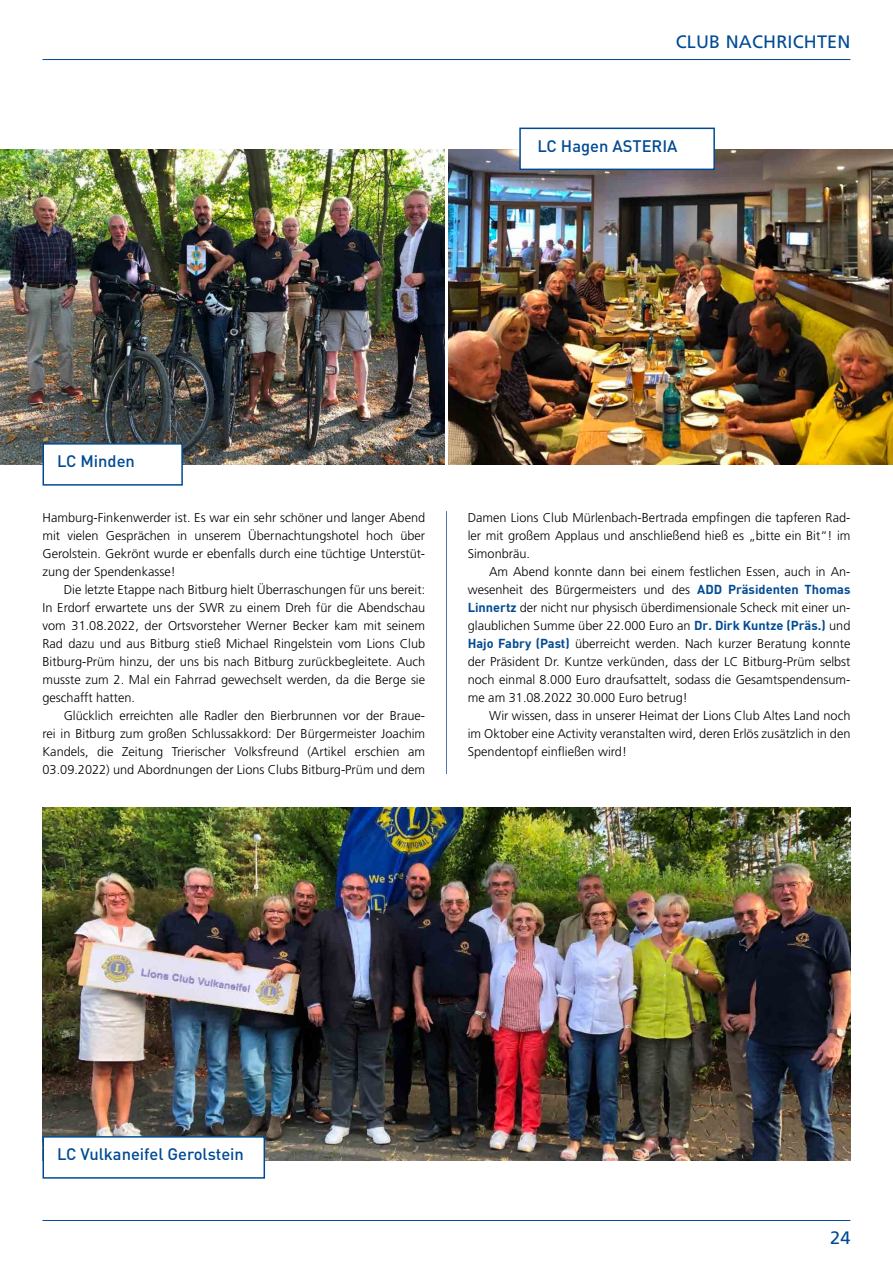
<style>
.page{position:relative;width:893px;height:1263px;background:#fff}
.page>*{position:absolute;margin:0;border:0;box-sizing:border-box;transform-origin:0 0}
.t1{font:18px "Frutiger";letter-spacing:.01em;color:#004a93}
.t2{font:500 16.5px "DIN";color:#004a93}
.Copy{font:300 12.75px/18px "Frutiger";color:#000;text-align:justify}
.s1{font-family:"DIN";font-weight:700;color:#004a93}
</style>
<div class="page">
<hr style="left:43px;top:59px;width:807px;height:1px;background:#004a93">
<hr style="left:43px;top:1220px;width:807px;height:1px;background:#004a93">
<img style="left:0;top:150px;width:444px;height:315px">
<img style="left:449px;top:150px;width:444px;height:315px">
<img style="left:43px;top:808px;width:807px;height:353px">
<div style="left:43px;top:443px;width:140px;height:43px;background:#fff;border:2px solid #004a93"></div>
<div style="left:43px;top:1136px;width:222px;height:43px;background:#fff;border:2px solid #004a93"></div>
<div style="left:519px;top:128px;width:196px;height:42px;background:#fff;border:2px solid #004a93"></div>
<hr style="left:446px;top:511px;width:1px;height:263px;background:#5575b3">
<h1 class="t1" style="left:676px;top:31px;width:176px">CLUB NACHRICHTEN</h1>
<h3 class="t2" style="left:538px;top:135px;width:141px">LC Hagen ASTERIA</h3>
<h3 class="t2" style="left:57px;top:451px;width:79px">LC Minden</h3>
<p class="Copy" style="left:43px;top:509px;width:384px">Hamburg-Finkenwerder ist. Es war ein sehr schöner und langer Abend mit vielen Gesprächen in unserem Übernachtungshotel hoch über Gerolstein. Gekrönt wurde er ebenfalls durch eine tüchtige Unterstüt&shy;zung der Spendenkasse!</p>
<p class="Copy" style="left:43px;top:581px;width:384px;text-indent:21px">Die letzte Etappe nach Bitburg hielt Überraschungen für uns bereit:<br>In Erdorf erwartete uns der SWR zu einem Dreh für die Abendschau vom 31.08.2022, der Ortsvorsteher Werner Becker kam mit seinem Rad dazu und aus Bitburg stieß Michael Ringelstein vom Lions Club Bitburg-Prüm hinzu, der uns bis nach Bitburg zurückbegleitete. Auch musste zum 2. Mal ein Fahrrad gewechselt werden, da die Berge sie geschafft hatten.</p>
<p class="Copy" style="left:43px;top:707px;width:384px;text-indent:21px">Glücklich erreichten alle Radler den Bierbrunnen vor der Braue&shy;rei in Bitburg zum großen Schlussakkord: Der Bürgermeister Joachim Kandels, die Zeitung Trierischer Volksfreund (Artikel erschien am 03.09.2022) und Abordnungen der Lions Clubs Bitburg-Prüm und dem</p>
<p class="Copy" style="left:468px;top:509px;width:384px">Damen Lions Club Mürlenbach-Bertrada empfingen die tapferen Rad&shy;ler mit großem Applaus und anschließend hieß es „bitte ein Bit“! im Simonbräu.</p>
<p class="Copy" style="left:468px;top:563px;width:384px;text-indent:21px">Am Abend konnte dann bei einem festlichen Essen, auch in An&shy;wesenheit des Bürgermeisters und des <span class="s1">ADD Präsidenten Thomas Linnertz</span> der nicht nur physisch überdimensionale Scheck mit einer un&shy;glaublichen Summe über 22.000 Euro an <span class="s1">Dr. Dirk Kuntze (Präs.)</span> und <span class="s1">Hajo Fabry (Past)</span> überreicht werden. Nach kurzer Beratung konnte der Präsident Dr. Kuntze verkünden, dass der LC Bitburg-Prüm selbst noch einmal 8.000 Euro draufsattelt, sodass die Gesamtspendensum&shy;me am 31.08.2022 30.000 Euro betrug!</p>
<p class="Copy" style="left:468px;top:707px;width:384px;text-indent:21px">Wir wissen, dass in unserer Heimat der Lions Club Altes Land noch im Oktober eine Activity veranstalten wird, deren Erlös zusätzlich in den Spendentopf einfließen wird!</p>
<h3 class="t2" style="left:57px;top:1144px;width:188px">LC Vulkaneifel Gerolstein</h3>
<h1 class="t1" style="left:830px;top:1227px;width:22px">24</h1>
</div>
